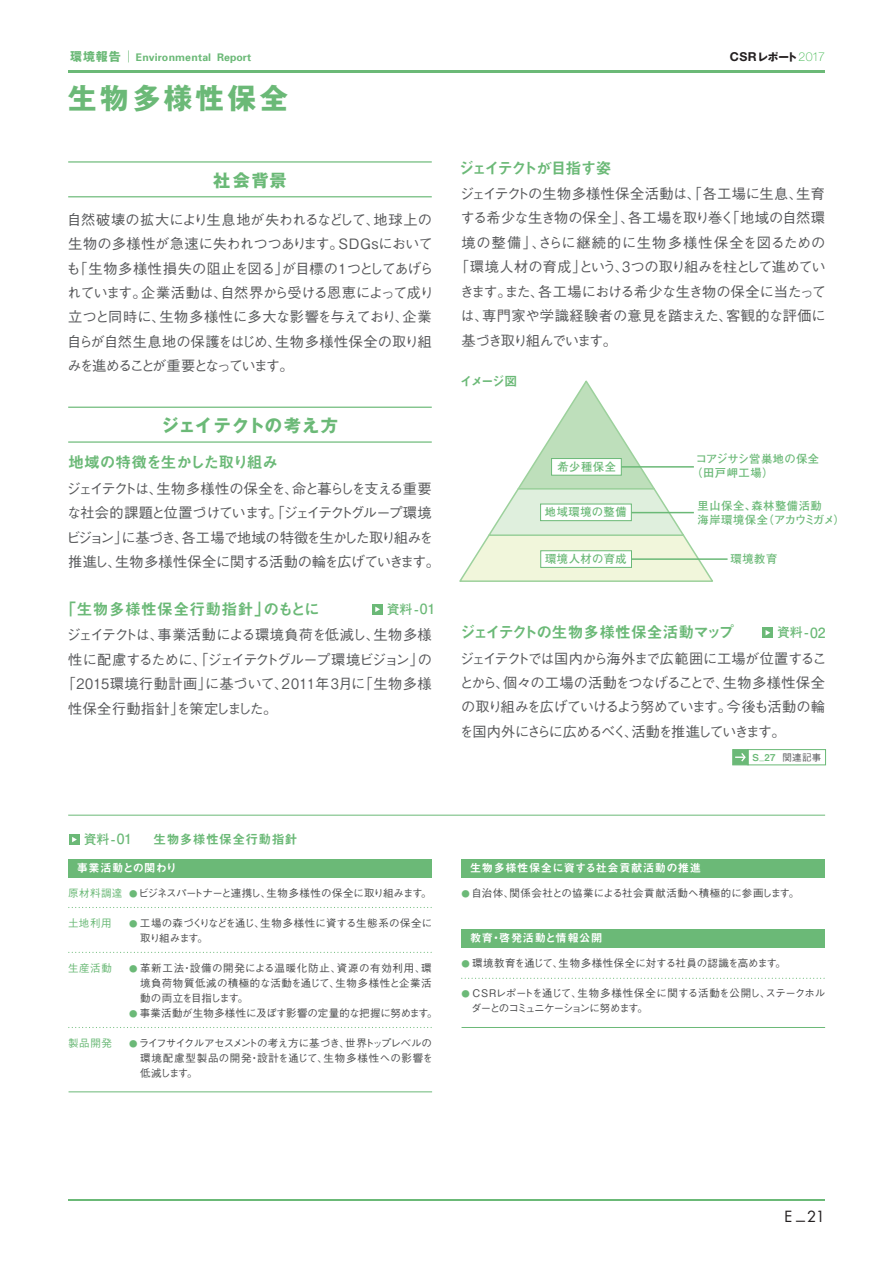
<style>
.page{position:relative;width:893px;height:1263px;background:#fff}
.page>*{position:absolute;margin:0;border:0;box-sizing:border-box;transform-origin:0 0}
.t1{font:700 28.5px "Gothic MB101 Pro";letter-spacing:.12em;color:#6bb977}
.t2{font:700 17.25px "Gothic MB101 Pro";letter-spacing:.065em;color:#6bb977}
.t3{font:15.75px "Midashi Go Pro MB31";letter-spacing:-.045em;color:#6bb977}
.t4{font:15.75px "Midashi Go Pro MB31";letter-spacing:.02em;color:#6bb977}
.t5{font:15.75px "Midashi Go Pro MB31";letter-spacing:-.12em;color:#6bb977}
.t6{font:15px "Futura";color:#231f20}
.t7{font:500 14.25px/24.5px "Gothic BBB Pro";letter-spacing:-.045em;color:#57585a}
.t8{font:500 14.25px/24.5px "Gothic BBB Pro";letter-spacing:-.07em;color:#57585a}
.t9{font:500 14.25px "Gothic BBB Pro";letter-spacing:.02em;color:#57585a}
.t10{font:500 14.25px "Gothic BBB Pro";letter-spacing:-.115em;color:#57585a}
.t11{font:500 14.25px "Gothic BBB Pro";letter-spacing:.025em;color:#57585a}
.t12{font:500 14.25px "Gothic BBB Pro";letter-spacing:.005em;color:#57585a}
.t13{font:500 14.25px "Gothic BBB Pro";letter-spacing:.05em;color:#57585a}
.t14{font:12.75px "Midashi Go Pro MB31";letter-spacing:.03em;color:#6bb977}
.t15{font:700 12.75px "Futo Go B101 Pro";color:#6bb977}
.t16{font:700 11.25px/13.5px "Futo Go B101 Pro";letter-spacing:.05em;color:#6bb977}
.t17{font:11.25px "Midashi Go Pro MB31";letter-spacing:.05em;color:#fff}
.t18{font:11.25px "Midashi Go Pro MB31";letter-spacing:.02em;color:#fff}
.t19{font:700 10.65px "Gothic MB101 Pro";color:#231f20}
.t20{font:500 10.5px/15px "Gothic BBB Pro";color:#4b4c4d;text-align:justify}
.t21{font:500 10.5px/15px "Gothic BBB Pro";letter-spacing:-.055em;color:#4b4c4d}
.t22{font:500 10.5px "Gothic BBB Pro";letter-spacing:.02em;color:#4b4c4d}
.t23{font:500 10.5px "Gothic BBB Pro";letter-spacing:-.06em;color:#4b4c4d}
.t24{font:700 10.5px "Univers";letter-spacing:.01em;color:#6bb977}
.t25{font:500 10.5px "Gothic BBB Pro";letter-spacing:.05em;color:#6bb977}
.t26{font:9.45px "Midashi Go Pro MB31";color:#6bb977}
.s1{font-family:"Gothic MB101 Pro";font-size:12px}
.s2{font-family:"Helvetica Neue";font-size:12.3px}
.s3{font-family:"Helvetica Neue";font-weight:100;font-size:12.3px;color:#3ab54a}
.s4{font-size:14.1px}
.s5{font-family:"Gothic BBB Pro";font-weight:500;color:#57585a}
.s6{font-size:8.4px;color:#6bb977}
</style>
<div class="page">
<div style="left:69px;top:834px;width:10px;height:11px;background:#6bb977"></div>
<svg style="left:72px;top:837px;width:5px;height:5px"></svg>
<svg style="left:68px;top:1027px;width:363px;height:1px"></svg>
<svg style="left:68px;top:952px;width:363px;height:1px"></svg>
<svg style="left:68px;top:907px;width:363px;height:1px"></svg>
<svg style="left:462px;top:978px;width:362px;height:1px"></svg>
<hr style="left:69px;top:1091px;width:363px;height:1px;background:#6bb977">
<hr style="left:462px;top:1027px;width:363px;height:1px;background:#6bb977">
<div style="left:68px;top:859px;width:364px;height:18px;background:#6bb977"></div>
<div style="left:462px;top:859px;width:363px;height:18px;background:#6bb977"></div>
<div style="left:462px;top:929px;width:363px;height:18px;background:#6bb977"></div>
<hr style="left:68px;top:815px;width:757px;height:1px;background:#6bb977">
<div style="left:732px;top:749px;width:16px;height:16px;background:#6bb977;border:1px solid #6bb977"></div>
<div style="left:748px;top:749px;width:78px;height:16px;border:1px solid #6bb977"></div>
<svg style="left:735px;top:751px;width:12px;height:12px"></svg>
<svg style="left:459px;top:380px;width:254px;height:202px"></svg>
<div style="left:551px;top:458px;width:71px;height:17px;background:#fff;border:1px solid #6bb977"></div>
<div style="left:540px;top:504px;width:92px;height:17px;background:#fff;border:1px solid #6bb977"></div>
<div style="left:540px;top:550px;width:92px;height:18px;background:#fff;border:1px solid #6bb977"></div>
<hr style="left:621px;top:466px;width:73px;height:2px;background:#6bb977">
<hr style="left:631px;top:512px;width:63px;height:1px;background:#6bb977">
<hr style="left:632px;top:558px;width:96px;height:2px;background:#6bb977">
<hr style="left:68px;top:1199px;width:757px;height:1px;background:#6bb977">
<hr style="left:68px;top:70px;width:757px;height:2px;background:#6bb977">
<div style="left:372px;top:604px;width:10px;height:10px;background:#6bb977"></div>
<svg style="left:375px;top:607px;width:5px;height:5px"></svg>
<div style="left:762px;top:627px;width:11px;height:11px;background:#6bb977"></div>
<svg style="left:766px;top:630px;width:4px;height:5px"></svg>
<hr style="left:68px;top:161px;width:364px;height:2px;background:#6bb977">
<hr style="left:68px;top:196px;width:364px;height:1px;background:#6bb977">
<hr style="left:68px;top:407px;width:364px;height:1px;background:#6bb977">
<hr style="left:68px;top:441px;width:364px;height:2px;background:#6bb977">
<p class="t24" style="left:70px;top:51px;width:183px"><span class="s1">環境報告｜</span> Environmental Report</p>
<p class="t19" style="left:730px;top:48px;width:97px"><span class="s2">CSR</span>レポート<span class="s3">2017</span></p>
<h1 class="t1" style="left:68px;top:75px;width:222px">生物多様性保全</h1>
<p class="t2" style="left:213px;top:166px;width:75px">社会背景</p>
<p class="t7" style="left:66px;top:205px;width:369px">自然破壊の拡大により生息地が失われるなどして、地球上の生物の多様性が急速に失われつつあります。SDGsにおいても「生物多様性損失の阻止を図る」が目標の1つとしてあげられています。企業活動は、自然界から受ける恩恵によって成り立つと同時に、生物多様性に多大な影響を与えており、企業自らが自然生息地の保護をはじめ、生物多様性保全の取り組みを進めることが重要となっています。</p>
<p class="t2" style="left:161px;top:411px;width:178px">ジェイテクトの考え方</p>
<p class="t3" style="left:68px;top:450px;width:212px">地域の特徴を生かした取り組み</p>
<p class="t8" style="left:66px;top:474px;width:375px">ジェイテクトは、生物多様性の保全を、命と暮らしを支える重要な社会的課題と位置づけています。「ジェイテクトグループ環境ビジョン」に基づき、各工場で地域の特徴を生かした取り組みを推進し、生物多様性保全に関する活動の輪を広げていきます。</p>
<p class="t4" style="left:61px;top:597px;width:261px">「生物多様性保全行動指針」のもとに</p>
<p class="t7" style="left:66px;top:621px;width:367px">ジェイテクトは、事業活動による環境負荷を低減し、生物多様</p>
<p class="t10" style="left:68px;top:648px;width:365px">性に配慮するために、「ジェイテクトグループ環境ビジョン」の</p>
<p class="t9" style="left:62px;top:672px;width:372px">「2015環境行動計画」に基づいて、2011年3月に「生物多様</p>
<p class="t9" style="left:68px;top:697px;width:211px">性保全行動指針」を策定しました。</p>
<p class="t15" style="left:387px;top:599px;width:50px">資料-<span class="s4">01</span></p>
<p class="t5" style="left:459px;top:155px;width:154px">ジェイテクトが目指す姿</p>
<p class="t11" style="left:460px;top:182px;width:367px">ジェイテクトの生物多様性保全活動は、「各工場に生息、生育</p>
<p class="t7" style="left:461px;top:204px;width:366px">する希少な生き物の保全」、各工場を取り巻く「地域の自然環</p>
<p class="t13" style="left:462px;top:231px;width:365px">境の整備」、さらに継続的に生物多様性保全を図るための</p>
<p class="t7" style="left:455px;top:253px;width:372px">「環境人材の育成」という、3つの取り組みを柱として進めてい</p>
<p class="t7" style="left:460px;top:277px;width:368px">きます。また、各工場における希少な生き物の保全に当たって</p>
<p class="t12" style="left:461px;top:304px;width:367px">は、専門家や学識経験者の意見を踏まえた、客観的な評価に</p>
<p class="t10" style="left:462px;top:329px;width:157px">基づき取り組んでいます。</p>
<p class="t14" style="left:460px;top:371px;width:59px">イメージ図</p>
<p class="t16" style="left:557px;top:458px;width:60px">希少種保全</p>
<p class="t16" style="left:545px;top:504px;width:83px">地域環境の整備</p>
<p class="t16" style="left:545px;top:551px;width:83px">環境人材の育成</p>
<p class="t16" style="left:691px;top:451px;width:130px;text-indent:5px">コアジサシ営巣地の保全（田戸岬工場）</p>
<p class="t16" style="left:698px;top:497px;width:149px">里山保全、森林整備活動<br>海岸環境保全（アカウミガメ）</p>
<p class="t16" style="left:731px;top:550px;width:48px">環境教育</p>
<p class="t3" style="left:460px;top:620px;width:276px">ジェイテクトの生物多様性保全活動マップ</p>
<p class="t7" style="left:459px;top:644px;width:369px;text-align:justify">ジェイテクトでは国内から海外まで広範囲に工場が位置することから、個々の工場の活動をつなげることで、生物多様性保全の取り組みを広げていけるよう努めています。今後も活動の輪を国内外にさらに広めるべく、活動を推進していきます。</p>
<p class="t15" style="left:777px;top:622px;width:50px">資料-<span class="s4">02</span></p>
<p class="t26" style="left:752px;top:750px;width:70px">S_27 <span class="s5">関連記事</span></p>
<p class="t15" style="left:84px;top:829px;width:50px">資料-<span class="s4">01</span></p>
<p class="t14" style="left:154px;top:829px;width:146px">生物多様性保全行動指針</p>
<p class="t18" style="left:77px;top:859px;width:102px">事業活動との関わり</p>
<p class="t23" style="left:129px;top:885px;width:304px"><span class="s6">●</span>ビジネスパートナーと連携し、生物多様性の保全に取り組みます。</p>
<p class="t20" style="left:140px;top:914px;width:294px;text-indent:-11px"><span class="s6">●</span> 工場の森づくりなどを通じ、生物多様性に資する生態系の保全に取り組みます。</p>
<p class="t20" style="left:140px;top:959px;width:293px;text-indent:-11px"><span class="s6">●</span> 革新工法・設備の開発による温暖化防止、資源の有効利用、環境負荷物質低減の積極的な活動を通じて、生物多様性と企業活動の両立を目指します。</p>
<p class="t20" style="left:129px;top:1004px;width:310px"><span class="s6">●</span> 事業活動が生物多様性に及ぼす影響の定量的な把握に努めます。</p>
<p class="t20" style="left:140px;top:1034px;width:294px;text-indent:-11px"><span class="s6">●</span> ライフサイクルアセスメントの考え方に基づき、世界トップレベルの環境配慮型製品の開発・設計を通じて、生物多様性への影響を低減します。</p>
<p class="t25" style="left:68px;top:885px;width:56px">原材料調達</p>
<p class="t25" style="left:68px;top:915px;width:45px">土地利用</p>
<p class="t25" style="left:68px;top:960px;width:45px">生産活動</p>
<p class="t25" style="left:68px;top:1035px;width:45px">製品開発</p>
<p class="t17" style="left:470px;top:859px;width:232px">生物多様性保全に資する社会貢献活動の推進</p>
<p class="t22" style="left:462px;top:885px;width:339px"><span class="s6">●</span> 自治体、関係会社との協業による社会貢献活動へ積極的に参画します。</p>
<p class="t17" style="left:470px;top:929px;width:134px">教育・啓発活動と情報公開</p>
<p class="t20" style="left:462px;top:954px;width:326px"><span class="s6">●</span> 環境教育を通じて、生物多様性保全に対する社員の認識を高めます。</p>
<p class="t21" style="left:471px;top:984px;width:356px;text-indent:-10px"><span class="s6">●</span> CSRレポートを通じて、生物多様性保全に関する活動を公開し、ステークホルダーとのコミュニケーションに努めます。</p>
<p class="t6" style="left:784px;top:1206px;width:42px">E _21</p>
</div>
